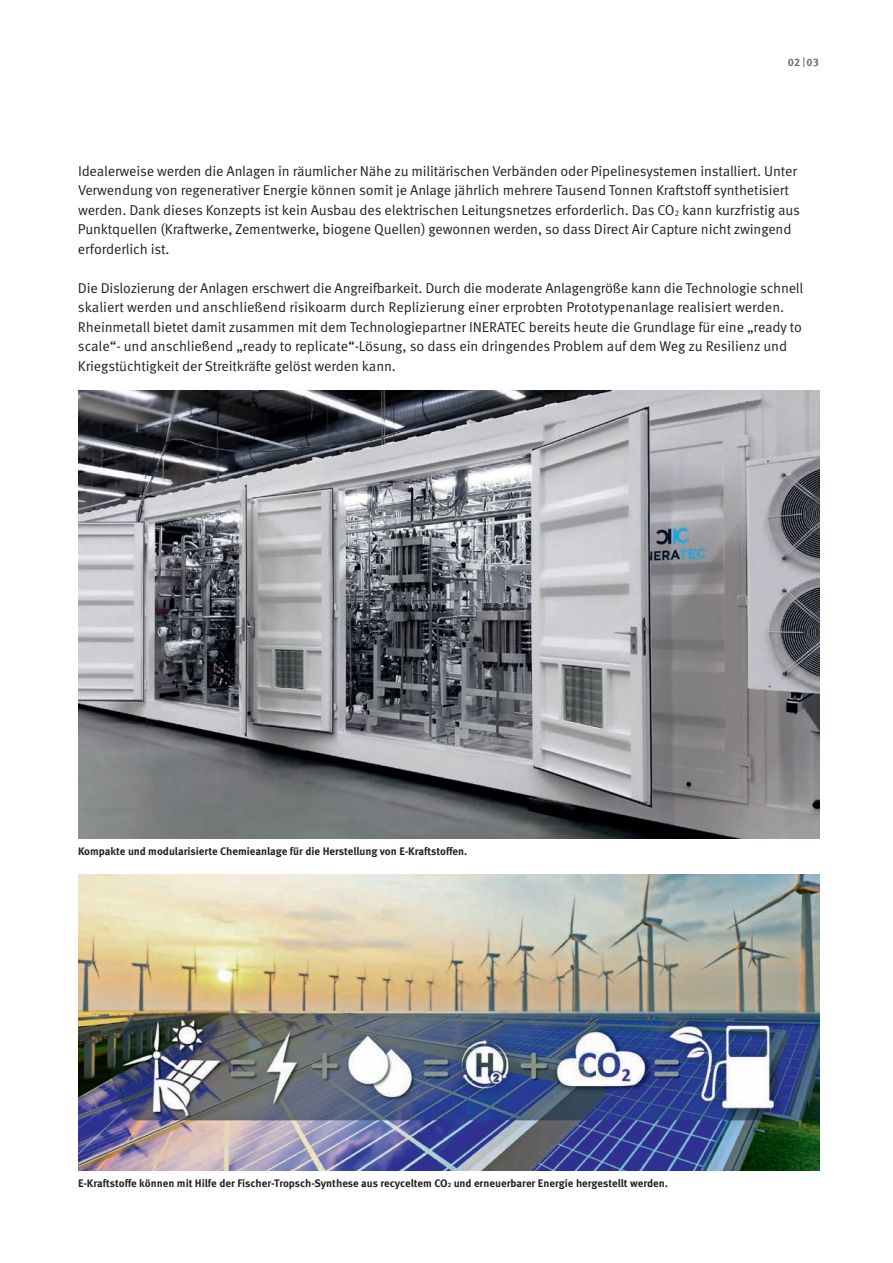
<style>
.page{position:relative;width:893px;height:1263px;background:#fff}
.page>*{position:absolute;margin:0;border:0;box-sizing:border-box;transform-origin:0 0}
.t1{font:14.25px/19.5px "Meta Pro Norm";letter-spacing:-.01em;color:#231f20}
.t2{font:700 10.8px "Meta Pro";color:#231f20}
.t3{font:700 10.8px "Meta Pro";color:#6c6d70}
.s1{font-size:6.3px}
</style>
<div class="page">
<img style="left:78px;top:390px;width:741px;height:448px">
<img style="left:78px;top:874px;width:741px;height:296px">
<p class="t3" style="left:788px;top:54px;width:33px">02 03</p>
<p class="t1" style="left:78px;top:160px;width:724px">Idealerweise werden die Anlagen in räumlicher Nähe zu militärischen Verbänden oder Pipelinesystemen installiert. Unter Verwendung von regenerativer Energie können somit je Anlage jährlich mehrere Tausend Tonnen Kraftstoff synthetisiert werden. Dank dieses Konzepts ist kein Ausbau des elektrischen Leitungsnetzes erforderlich. Das CO<sub>2</sub> kann kurzfristig aus Punktquellen (Kraftwerke, Zementwerke, biogene Quellen) gewonnen werden, so dass Direct Air Capture nicht zwingend erforderlich ist.</p>
<p class="t1" style="left:78px;top:277px;width:727px">Die Dislozierung der Anlagen erschwert die Angreifbarkeit. Durch die moderate Anlagengröße kann die Technologie schnell skaliert werden und anschließend risikoarm durch Replizierung einer erprobten Prototypenanlage realisiert werden.<br>Rheinmetall bietet damit zusammen mit dem Technologiepartner INERATEC bereits heute die Grundlage für eine „ready to scale“- und anschließend „ready to replicate“-Lösung, so dass ein dringendes Problem auf dem Weg zu Resilienz und Kriegstüchtigkeit der Streitkräfte gelöst werden kann.</p>
<p class="t2" style="left:78px;top:843px;width:391px">Kompakte und modularisierte Chemieanlage für die Herstellung von E-Kraftstoffen.</p>
<p class="t2" style="left:78px;top:1174px;width:591px">E-Kraftstoffe können mit Hilfe der Fischer-Tropsch-Synthese aus recyceltem CO<span class="s1">2</span> und erneuerbarer Energie hergestellt werden.</p>
</div>
